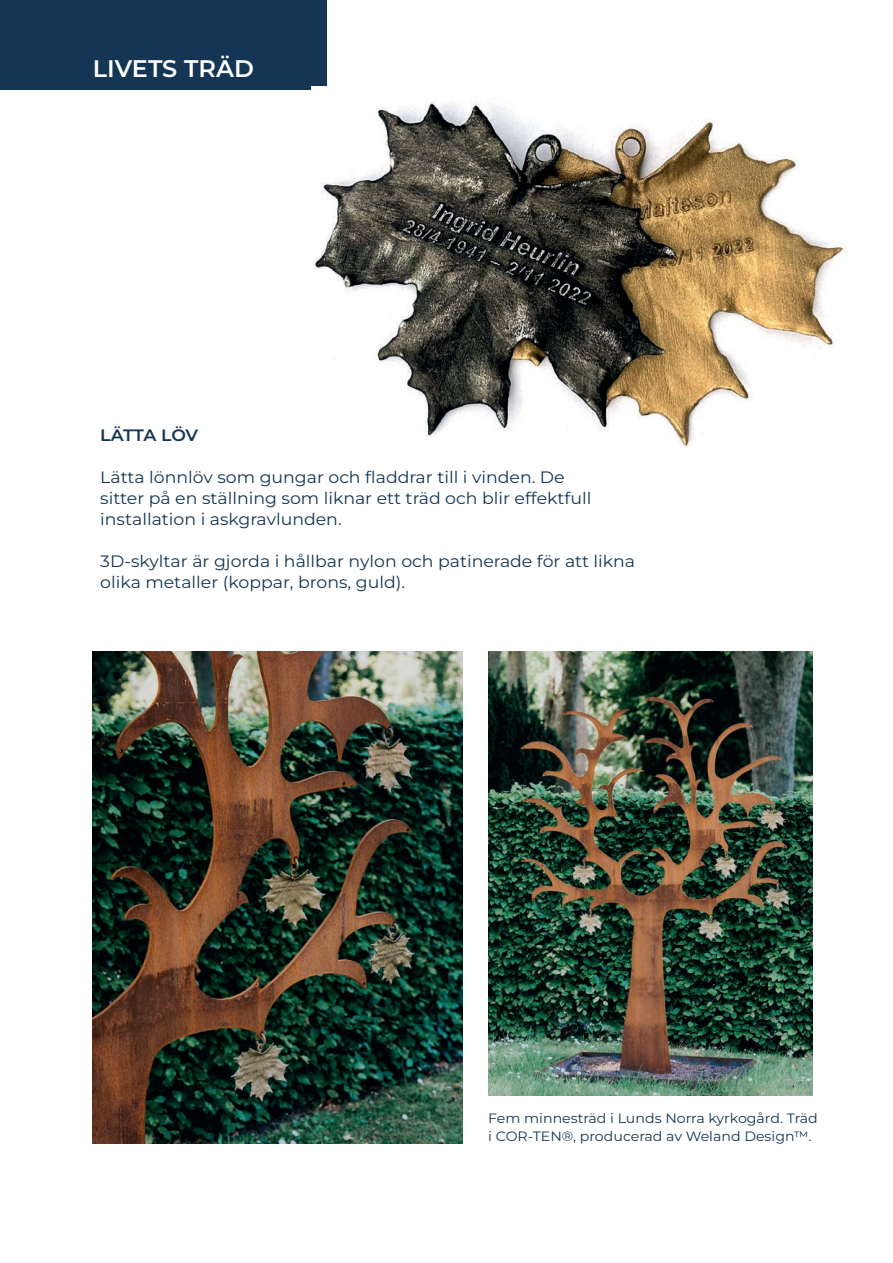
<style>
.page{position:relative;width:893px;height:1263px;background:#fff}
.page>*{position:absolute;margin:0;border:0;box-sizing:border-box;transform-origin:0 0}
.t1{font:600 24px "Montserrat";color:#fff}
.t2{font:16.5px/21px "Montserrat";color:#143654;scale:1.05 1}
.t3{font:600 16.5px "Montserrat";letter-spacing:-.02em;color:#143654;scale:1.05 1}
.t4{font:13.5px/18px "Montserrat";color:#143654;scale:1.05 1}
</style>
<div class="page">
<div style="left:0;top:0;width:327px;height:89px;background:#143654"></div>
<img style="left:311px;top:86px;width:535px;height:360px">
<img style="left:488px;top:651px;width:324px;height:445px">
<img style="left:93px;top:651px;width:369px;height:493px">
<h1 class="t1" style="left:93px;top:53px;width:162px">LIVETS TRÄD</h1>
<p class="t3" style="left:100px;top:424px;width:95px">LÄTTA LÖV</p>
<p class="t2" style="left:100px;top:466px;width:469px">Lätta lönnlöv som gungar och fladdrar till i vinden. De sitter på en ställning som liknar ett träd och blir effektfull installation i askgravlunden.</p>
<p class="t2" style="left:100px;top:550px;width:511px">3D-skyltar är gjorda i hållbar nylon och patinerade för att likna olika metaller (koppar, brons, guld).</p>
<p class="t4" style="left:488px;top:1109px;width:315px">Fem minnesträd i Lunds Norra kyrkogård. Träd i COR-TEN®, producerad av Weland Design™.</p>
</div>
